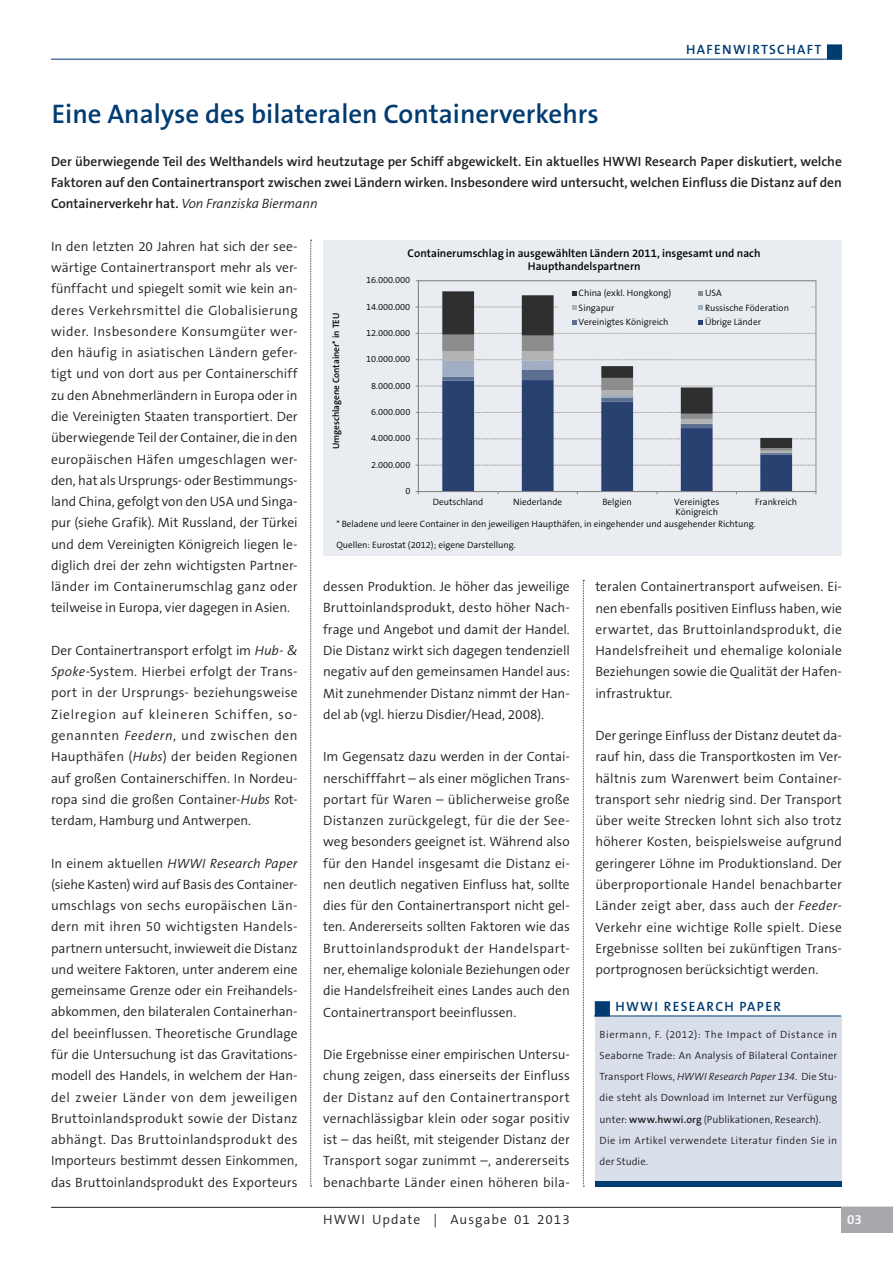
<style>
.page{position:relative;width:893px;height:1263px;background:#fff}
.page>*{position:absolute;margin:0;border:0;box-sizing:border-box;transform-origin:0 0}
.t1{font:600 27px "The Sans B6";color:#003b71}
.t2{font:300 13.5px/21.3px "The Sans B4";color:#231f20;text-align:justify}
.t3{font:600 13.5px/21.3px "The Sans B6";color:#231f20;text-align:justify}
.t4{font:600 13.5px "The Sans B6";letter-spacing:.1em;color:#003b71}
.t5{font:300 13.5px "The Sans B4";letter-spacing:.075em;color:#231f20}
.t6{font:600 13.5px "The Sans B6";color:#fff}
.t7{font:600 11.25px/12.8px "The Sans B6";color:#000;text-align:center}
.t8{font:300 10.5px/21.3px "The Sans B4";letter-spacing:.02em;color:#231f20}
.t9{font:300 9.3px/10.5px "The Sans B4";letter-spacing:-.005em;color:#000}
.t10{font:600 9.3px "The Sans B6";color:#000}
.s1{font-family:"The Sans B4";font-weight:300;font-style:italic}
.s2{font-style:italic}
.s3{font-family:"The Sans B6";font-weight:600}
</style>
<div class="page">
<div style="left:827px;top:45px;width:15px;height:14px;background:#003b71"></div>
<hr style="left:51px;top:1207px;width:842px;height:1px;background:#231f20">
<div style="left:842px;top:1208px;width:51px;height:25px;background:#a8a9ad"></div>
<svg style="left:310px;top:240px;width:2px;height:947px"></svg>
<hr style="left:51px;top:59px;width:791px;height:1px;background:#003b71">
<svg style="left:583px;top:580px;width:1px;height:607px"></svg>
<div style="left:595px;top:1016px;width:246px;height:170px;background:#d8dfeb"></div>
<div style="left:595px;top:1180px;width:247px;height:6px;background:#003b71"></div>
<hr style="left:594px;top:1015px;width:247px;height:1px;background:#003b71">
<div style="left:595px;top:1001px;width:15px;height:15px;background:#003b71;border:1px solid #003b71"></div>
<div style="left:323px;top:240px;width:519px;height:315px;background:#e9ecf1"></div>
<svg style="left:442px;top:291px;width:349px;height:42px"></svg>
<hr style="left:418px;top:281px;width:1px;height:210px;background:#868686">
<svg style="left:416px;top:280px;width:400px;height:1px"></svg>
<svg style="left:416px;top:333px;width:401px;height:161px"></svg>
<div style="left:558px;top:287px;width:253px;height:42px;background:#e9ecf1"></div>
<svg style="left:572px;top:291px;width:5px;height:5px"></svg>
<svg style="left:698px;top:291px;width:5px;height:5px"></svg>
<svg style="left:416px;top:306px;width:400px;height:4px"></svg>
<svg style="left:572px;top:320px;width:5px;height:5px"></svg>
<svg style="left:698px;top:320px;width:5px;height:5px"></svg>
<h1 class="t1" style="left:52px;top:100px;width:548px">Eine Analyse des bilateralen Containerverkehrs</h1>
<p class="t4" style="left:686px;top:42px;width:137px">HAFENWIRTSCHAFT</p>
<p class="t3" style="left:51px;top:151px;width:792px">Der überwiegende Teil des Welthandels wird heutzutage per Schiff abgewickelt. Ein aktuelles HWWI Research Paper diskutiert, welche Faktoren auf den Containertransport zwischen zwei Ländern wirken. Insbesondere wird untersucht, welchen Einfluss die Distanz auf den Containerverkehr hat. <span class="s1">Von Franziska Biermann</span></p>
<p class="t2" style="left:51px;top:236px;width:248px">In den letzten 20 Jahren hat sich der see&shy;wärtige Containertransport mehr als ver&shy;fünffacht und spiegelt somit wie kein an&shy;deres Verkehrsmittel die Globalisierung wider. Insbesondere Konsumgüter wer&shy;den häufig in asiatischen Ländern gefer&shy;tigt und von dort aus per Containerschiff zu den Abnehmerländern in Europa oder in die Vereinigten Staaten transportiert. Der überwiegende Teil der Container, die in den europäischen Häfen umgeschlagen wer&shy;den, hat als Ursprungs- oder Bestimmungs&shy;land China, gefolgt von den USA und Singa&shy;pur (siehe Grafik). Mit Russland, der Türkei und dem Vereinigten Königreich liegen le&shy;diglich drei der zehn wichtigsten Partner&shy;länder im Containerumschlag ganz oder teilweise in Europa, vier dagegen in Asien.</p>
<p class="t2" style="left:51px;top:640px;width:248px">Der Containertransport erfolgt im <span class="s2">Hub- &amp; Spoke</span>-System. Hierbei erfolgt der Trans&shy;port in der Ursprungs- beziehungsweise Zielregion auf kleineren Schiffen, so&shy;genannten <span class="s2">Feedern</span>, und zwischen den Haupthäfen (<span class="s2">Hubs</span>) der beiden Regionen auf großen Containerschiffen. In Nordeu&shy;ropa sind die großen Container-<span class="s2">Hubs</span> Rot&shy;terdam, Hamburg und Antwerpen.</p>
<p class="t2" style="left:51px;top:853px;width:248px">In einem aktuellen <span class="s2">HWWI Research Paper </span>(siehe Kasten) wird auf Basis des Container&shy;umschlags von sechs europäischen Län&shy;dern mit ihren 50 wichtigsten Handels&shy;partnern untersucht, inwieweit die Distanz und weitere Faktoren, unter anderem eine gemeinsame Grenze oder ein Freihandels&shy;abkommen, den bilateralen Containerhan&shy;del beeinflussen. Theoretische Grundlage für die Untersuchung ist das Gravitations&shy;modell des Handels, in welchem der Han&shy;del zweier Länder von dem jeweiligen Bruttoinlandsprodukt sowie der Distanz abhängt. Das Bruttoinlandsprodukt des Importeurs bestimmt dessen Einkommen, das Bruttoinlandsprodukt des Exporteurs</p>
<p class="t10" style="left:331px;top:449px;width:138px;rotate:-90deg">Umgeschlagene Container* in TEU</p>
<p class="t7" style="left:408px;top:248px;width:355px">Containerumschlag in ausgewählten Ländern 2011, insgesamt und nach<br>Haupthandelspartnern</p>
<p class="t9" style="left:579px;top:288px;width:94px">China (exkl. Hongkong)</p>
<p class="t9" style="left:705px;top:288px;width:18px">USA</p>
<p class="t9" style="left:579px;top:302px;width:37px">Singapur</p>
<p class="t9" style="left:705px;top:302px;width:85px">Russische Föderation</p>
<p class="t9" style="left:579px;top:317px;width:91px">Vereinigtes Königreich</p>
<p class="t9" style="left:705px;top:317px;width:57px">Übrige Länder</p>
<p class="t9" style="left:366px;top:275px;width:46px">16.000.000</p>
<p class="t9" style="left:366px;top:301px;width:46px">14.000.000</p>
<p class="t9" style="left:366px;top:328px;width:46px">12.000.000</p>
<p class="t9" style="left:366px;top:354px;width:46px">10.000.000</p>
<p class="t9" style="left:371px;top:380px;width:41px">8.000.000</p>
<p class="t9" style="left:371px;top:407px;width:41px">6.000.000</p>
<p class="t9" style="left:371px;top:433px;width:41px">4.000.000</p>
<p class="t9" style="left:371px;top:460px;width:41px">2.000.000</p>
<p class="t9" style="left:405px;top:486px;width:7px">0</p>
<p class="t9" style="left:433px;top:497px;width:52px">Deutschland</p>
<p class="t9" style="left:513px;top:497px;width:50px">Niederlande</p>
<p class="t9" style="left:602px;top:497px;width:31px">Belgien</p>
<p class="t9" style="left:674px;top:497px;width:47px">Vereinigtes<br>Königreich</p>
<p class="t9" style="left:755px;top:497px;width:43px">Frankreich</p>
<p class="t9" style="left:336px;top:519px;width:421px">* Beladene und leere Container in den jeweiligen Haupthäfen, in eingehender und ausgehender Richtung.</p>
<p class="t9" style="left:336px;top:540px;width:181px">Quellen: Eurostat (2012); eigene Darstellung.</p>
<p class="t2" style="left:323px;top:576px;width:248px">dessen Produktion. Je höher das jeweilige Bruttoinlandsprodukt, desto höher Nach&shy;frage und Angebot und damit der Handel.<br>Die Distanz wirkt sich dagegen tendenziell negativ auf den gemeinsamen Handel aus:<br>Mit zunehmender Distanz nimmt der Han&shy;del ab (vgl. hierzu Disdier/Head, 2008).</p>
<p class="t2" style="left:323px;top:746px;width:248px">Im Gegensatz dazu werden in der Contai&shy;nerschifffahrt – als einer möglichen Trans&shy;portart für Waren – üblicherweise große Distanzen zurückgelegt, für die der See&shy;weg besonders geeignet ist. Während also für den Handel insgesamt die Distanz ei&shy;nen deutlich negativen Einfluss hat, sollte dies für den Containertransport nicht gel&shy;ten. Andererseits sollten Faktoren wie das Bruttoinlandsprodukt der Handelspart&shy;ner, ehemalige koloniale Beziehungen oder die Handelsfreiheit eines Landes auch den Containertransport beeinflussen.</p>
<p class="t2" style="left:323px;top:1044px;width:248px">Die Ergebnisse einer empirischen Untersu&shy;chung zeigen, dass einerseits der Einfluss der Distanz auf den Containertransport vernachlässigbar klein oder sogar positiv ist – das heißt, mit steigender Distanz der Transport sogar zunimmt –, andererseits benachbarte Länder einen höheren bila-</p>
<p class="t2" style="left:595px;top:576px;width:248px">teralen Containertransport aufweisen. Ei&shy;nen ebenfalls positiven Einfluss haben, wie erwartet, das Bruttoinlandsprodukt, die Handelsfreiheit und ehemalige koloniale Beziehungen sowie die Qualität der Hafen&shy;infrastruktur.</p>
<p class="t2" style="left:595px;top:725px;width:248px">Der geringe Einfluss der Distanz deutet da&shy;rauf hin, dass die Transportkosten im Ver&shy;hältnis zum Warenwert beim Container&shy;transport sehr niedrig sind. Der Transport über weite Strecken lohnt sich also trotz höherer Kosten, beispielsweise aufgrund geringerer Löhne im Produktionsland. Der überproportionale Handel benachbarter Länder zeigt aber, dass auch der <span class="s2">Feeder-</span>Verkehr eine wichtige Rolle spielt. Diese Ergebnisse sollten bei zukünftigen Trans&shy;portprognosen berücksichtigt werden.</p>
<p class="t4" style="left:615px;top:999px;width:167px">HWWI RESEARCH PAPER</p>
<p class="t8" style="left:600px;top:1024px;width:239px">Biermann, F. (2012): The Impact of Distance in Seaborne Trade: An Analysis of Bilateral Container Transport Flows, <span class="s2">HWWI Research Paper 134</span>. Die Stu&shy;die steht als Download im Internet zur Verfügung unter: <span class="s3">www.hwwi.org</span> (Publikationen, Research).<br>Die im Artikel verwendete Literatur finden Sie in der Studie.</p>
<p class="t5" style="left:323px;top:1212px;width:248px">HWWI Update | Ausgabe 01 2013</p>
<p class="t6" style="left:847px;top:1212px;width:16px">03</p>
</div>
